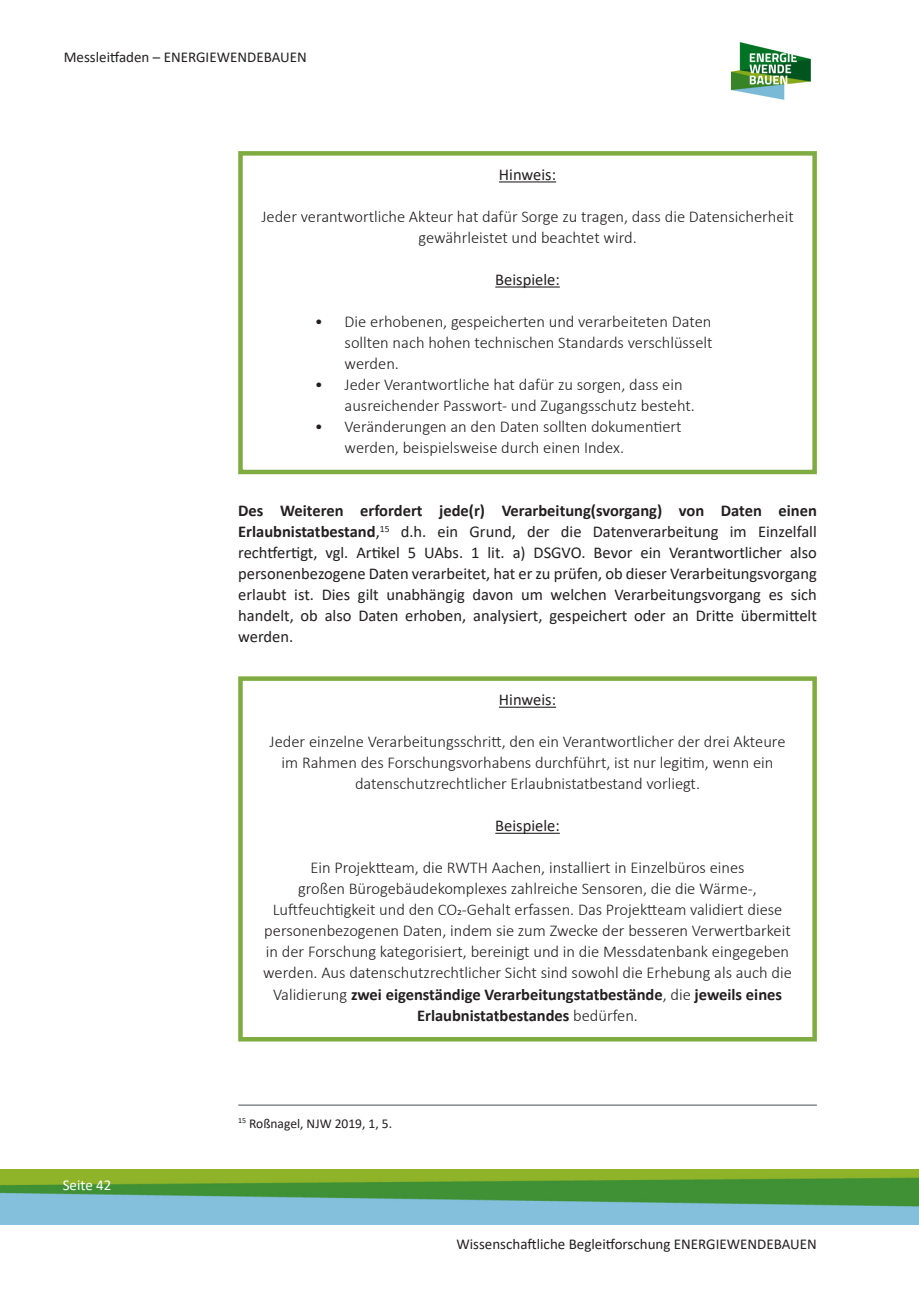
<style>
.page{position:relative;width:919px;height:1289px;background:#fff}
.page>*{position:absolute;margin:0;border:0;box-sizing:border-box;transform-origin:0 0}
.t1{font:300 16.5px/21px "Calibri";color:#231f20;text-align:center}
.t2{font:16.5px/21px "Calibri";color:#231f20;text-align:justify}
.t3{font:15px "Calibri";color:#231f20}
.t4{font:15px "Calibri";color:#fff}
.t5{font:13.5px "Calibri";color:#231f20}
.s1{font-weight:700}
</style>
<div class="page">
<img style="left:0;top:1169px;width:918px;height:54px">
<img style="left:731px;top:43px;width:80px;height:57px">
<div style="left:238px;top:151px;width:578px;height:323px;border:4px solid #7fac40"></div>
<hr style="left:499px;top:181px;width:57px;height:1px;background:#231f20">
<hr style="left:495px;top:286px;width:64px;height:1px;background:#231f20">
<hr style="left:238px;top:1104px;width:578px;height:1px;background:#5b5f62">
<div style="left:238px;top:676px;width:578px;height:365px;border:4px solid #7fac40"></div>
<hr style="left:499px;top:706px;width:57px;height:1px;background:#231f20">
<hr style="left:495px;top:832px;width:64px;height:1px;background:#231f20">
<p class="t3" style="left:64px;top:47px;width:244px">Messleitfaden – ENERGIEWENDEBAUEN</p>
<p class="t2" style="left:499px;top:164px;width:59px">Hinweis:</p>
<p class="t1" style="left:261px;top:206px;width:534px">Jeder verantwortliche Akteur hat dafür Sorge zu tragen, dass die Datensicherheit gewährleistet und beachtet wird.</p>
<p class="t2" style="left:495px;top:269px;width:66px">Beispiele:</p>
<p class="t1" style="left:344px;top:311px;width:369px;text-align:justify;text-indent:-30px">• Die erhobenen, gespeicherten und verarbeiteten Daten sollten nach hohen technischen Standards verschlüsselt werden.</p>
<p class="t1" style="left:344px;top:374px;width:352px;text-align:left;text-indent:-30px">• Jeder Verantwortliche hat dafür zu sorgen, dass ein ausreichender Passwort- und Zugangsschutz besteht.</p>
<p class="t1" style="left:344px;top:416px;width:338px;text-align:left;text-indent:-30px">• Veränderungen an den Daten sollten dokumentiert werden, beispielsweise durch einen Index.</p>
<p class="t2" style="left:238px;top:500px;width:580px"><span class="s1">Des Weiteren erfordert jede(r) Verarbeitung(svorgang) von Daten einen Erlaubnistatbestand</span>,<sup>15</sup> d.h. ein Grund, der die Datenverarbeitung im Einzelfall rechtfertigt, vgl. Artikel 5 UAbs. 1 lit. a) DSGVO. Bevor ein Verantwortlicher also personenbezogene Daten verarbeitet, hat er zu prüfen, ob dieser Verarbeitungsvorgang erlaubt ist. Dies gilt unabhängig davon um welchen Verarbeitungsvorgang es sich handelt, ob also Daten erhoben, analysiert, gespeichert oder an Dritte übermittelt werden.</p>
<p class="t2" style="left:499px;top:689px;width:59px">Hinweis:</p>
<p class="t1" style="left:269px;top:731px;width:517px">Jeder einzelne Verarbeitungsschritt, den ein Verantwortlicher der drei Akteure im Rahmen des Forschungsvorhabens durchführt, ist nur legitim, wenn ein datenschutzrechtlicher Erlaubnistatbestand vorliegt.</p>
<p class="t2" style="left:495px;top:815px;width:66px">Beispiele:</p>
<p class="t1" style="left:263px;top:857px;width:530px">Ein Projektteam, die RWTH Aachen, installiert in Einzelbüros eines<br>großen Bürogebäudekomplexes zahlreiche Sensoren, die die Wärme-, Luftfeuchtigkeit und den CO2-Gehalt erfassen. Das Projektteam validiert diese personenbezogenen Daten, indem sie zum Zwecke der besseren Verwertbarkeit in der Forschung kategorisiert, bereinigt und in die Messdatenbank eingegeben werden. Aus datenschutzrechtlicher Sicht sind sowohl die Erhebung als auch die Validierung <span class="s1">zwei eigenständige Verarbeitungstatbestände</span>, die <span class="s1">jeweils eines Erlaubnistatbestandes</span> bedürfen.</p>
<p class="t4" style="left:63px;top:1174px;width:50px">Seite 42</p>
<p class="t5" style="left:238px;top:1113px;width:155px"><sup>15</sup> Roßnagel, NJW 2019, 1, 5.</p>
<p class="t3" style="left:456px;top:1233px;width:362px">Wissenschaftliche Begleitforschung ENERGIEWENDEBAUEN</p>
</div>
